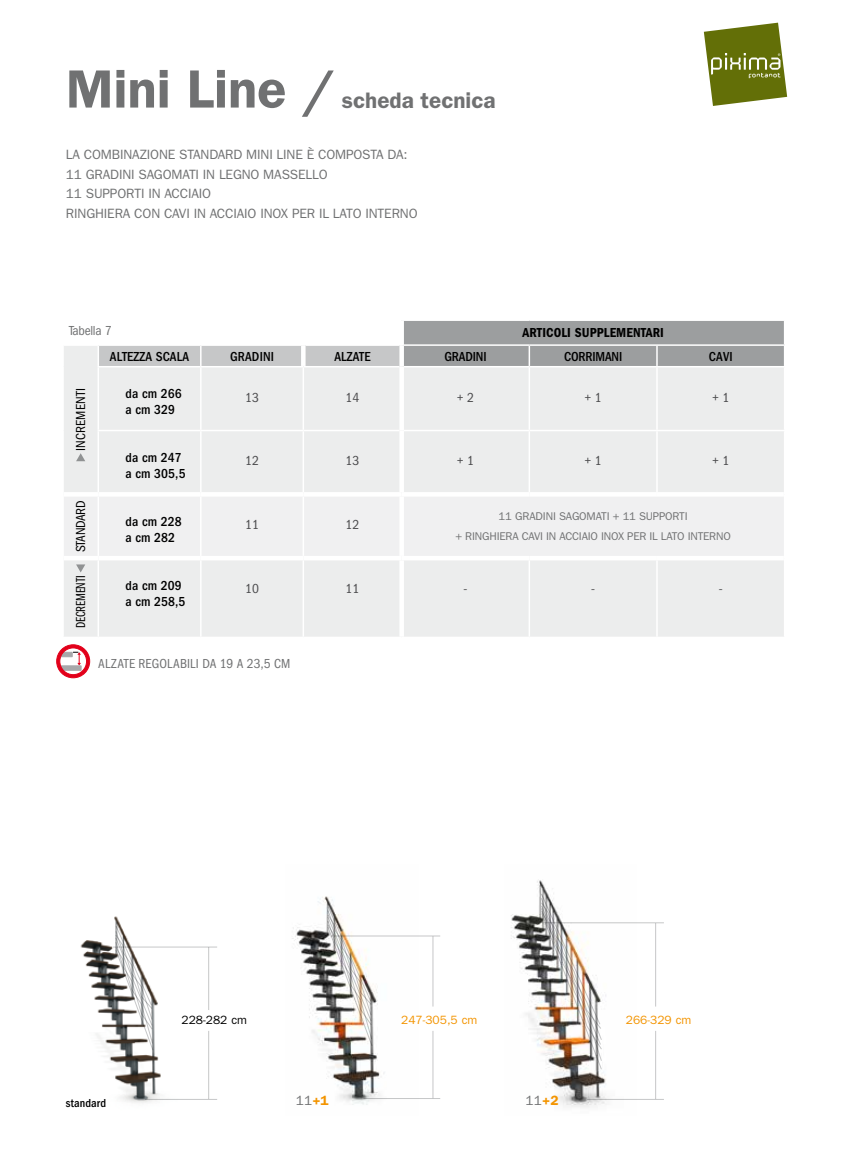
<style>
.page{position:relative;width:851px;height:1170px;background:#fff}
.page>*{position:absolute;margin:0;border:0;box-sizing:border-box;transform-origin:0 0}
.t1{font:600 54px "ITC Franklin Gothic Std";color:#707172}
.t2{font:600 22.5px "ITC Franklin Gothic Std";color:#707172}
.t3{font:13.5px/19.5px "ITC Franklin Gothic Std";letter-spacing:-.01em;color:#707172}
.t4{font:500 condensed 13.5px/16.2px "ITC Franklin Gothic Std";letter-spacing:.01em;color:#000}
.t5{font:condensed 13.5px "ITC Franklin Gothic Std";letter-spacing:.005em;color:#707172}
.t6{font:condensed 13.5px "ITC Franklin Gothic Std";color:#4b4b4d}
.t7{font:13.5px "ITC Franklin Gothic Std Dm Cd";letter-spacing:.01em;color:#000}
.t8{font:500 condensed 13.5px "ITC Franklin Gothic Std";letter-spacing:-.01em;color:#000}
.t9{font:condensed 13.5px "ITC Franklin Gothic Std";letter-spacing:.01em;color:#000}
.t10{font:13.5px "ITC Franklin Gothic Std Bk Cp";letter-spacing:-.01em;color:#000}
.t11{font:condensed 13.5px "ITC Franklin Gothic Std";letter-spacing:-.02em;color:#000}
.t12{font:12px "ITC Franklin Gothic Std";color:#f39400}
.t13{font:12px "ITC Franklin Gothic Std";color:#000}
.t14{font:500 condensed 12px "ITC Franklin Gothic Std";letter-spacing:.01em;color:#000}
.t15{font:11.25px/19.5px "ITC Franklin Gothic Std";letter-spacing:-.015em;color:#707172;text-align:center}
.s1{font-weight:600;color:#f39400}
</style>
<div class="page">
<img style="left:511px;top:880px;width:126px;height:228px">
<img style="left:292px;top:896px;width:126px;height:209px">
<img style="left:80px;top:916px;width:116px;height:187px">
<hr style="left:330px;top:935px;width:110px;height:1px;background:#c6c7c8">
<hr style="left:363px;top:1097px;width:77px;height:1px;background:#c6c7c8">
<hr style="left:542px;top:922px;width:121px;height:1px;background:#c6c7c8">
<hr style="left:587px;top:1098px;width:76px;height:1px;background:#c6c7c8">
<hr style="left:113px;top:946px;width:104px;height:1px;background:#c6c7c8">
<hr style="left:145px;top:1098px;width:72px;height:1px;background:#c6c7c8">
<hr style="left:208px;top:947px;width:1px;height:62px;background:#c6c7c8">
<hr style="left:208px;top:1030px;width:1px;height:68px;background:#c6c7c8">
<hr style="left:432px;top:936px;width:1px;height:70px;background:#c6c7c8">
<hr style="left:432px;top:1030px;width:1px;height:67px;background:#c6c7c8">
<hr style="left:655px;top:923px;width:1px;height:83px;background:#c6c7c8">
<hr style="left:655px;top:1030px;width:1px;height:68px;background:#c6c7c8">
<svg style="left:115px;top:925px;width:38px;height:125px"></svg>
<img style="left:327px;top:906px;width:45px;height:140px">
<img style="left:541px;top:893px;width:61px;height:176px">
<svg style="left:56px;top:644px;width:34px;height:35px"></svg>
<svg style="left:703px;top:23px;width:84px;height:83px"></svg>
<div style="left:64px;top:366px;width:719px;height:270px;background:#eceded"></div>
<div style="left:64px;top:496px;width:719px;height:60px;background:#f0f0f1"></div>
<svg style="left:64px;top:321px;width:720px;height:45px"></svg>
<hr style="left:97px;top:366px;width:104px;height:1px;background:#fff">
<hr style="left:97px;top:367px;width:2px;height:63px;background:#fff">
<hr style="left:201px;top:366px;width:102px;height:1px;background:#fff">
<hr style="left:200px;top:367px;width:1px;height:63px;background:#fff">
<hr style="left:303px;top:366px;width:96px;height:1px;background:#fff">
<hr style="left:302px;top:367px;width:2px;height:63px;background:#fff">
<hr style="left:404px;top:366px;width:125px;height:1px;background:#fff">
<hr style="left:529px;top:366px;width:128px;height:1px;background:#fff">
<hr style="left:528px;top:367px;width:2px;height:63px;background:#fff">
<hr style="left:657px;top:366px;width:128px;height:1px;background:#fff">
<hr style="left:656px;top:367px;width:1px;height:63px;background:#fff">
<hr style="left:97px;top:430px;width:104px;height:1px;background:#fff">
<hr style="left:97px;top:431px;width:2px;height:61px;background:#fff">
<hr style="left:201px;top:430px;width:102px;height:1px;background:#fff">
<hr style="left:200px;top:431px;width:1px;height:61px;background:#fff">
<hr style="left:303px;top:430px;width:96px;height:1px;background:#fff">
<hr style="left:302px;top:431px;width:2px;height:61px;background:#fff">
<hr style="left:404px;top:430px;width:125px;height:1px;background:#fff">
<hr style="left:529px;top:430px;width:128px;height:1px;background:#fff">
<hr style="left:528px;top:431px;width:2px;height:61px;background:#fff">
<hr style="left:657px;top:430px;width:128px;height:1px;background:#fff">
<hr style="left:656px;top:431px;width:1px;height:61px;background:#fff">
<hr style="left:97px;top:496px;width:2px;height:60px;background:#fff">
<hr style="left:200px;top:496px;width:1px;height:60px;background:#fff">
<hr style="left:302px;top:496px;width:2px;height:60px;background:#fff">
<hr style="left:97px;top:560px;width:2px;height:76px;background:#fff">
<hr style="left:200px;top:560px;width:1px;height:76px;background:#fff">
<hr style="left:302px;top:560px;width:2px;height:76px;background:#fff">
<hr style="left:528px;top:560px;width:2px;height:76px;background:#fff">
<hr style="left:656px;top:560px;width:1px;height:76px;background:#fff">
<hr style="left:64px;top:492px;width:34px;height:4px;background:#fff">
<hr style="left:98px;top:492px;width:103px;height:4px;background:#fff">
<hr style="left:201px;top:492px;width:102px;height:4px;background:#fff">
<hr style="left:303px;top:492px;width:98px;height:4px;background:#fff">
<hr style="left:401px;top:492px;width:128px;height:4px;background:#fff">
<hr style="left:529px;top:492px;width:128px;height:4px;background:#fff">
<hr style="left:657px;top:492px;width:126px;height:4px;background:#fff">
<hr style="left:64px;top:556px;width:34px;height:4px;background:#fff">
<hr style="left:98px;top:556px;width:103px;height:4px;background:#fff">
<hr style="left:201px;top:556px;width:102px;height:4px;background:#fff">
<hr style="left:303px;top:556px;width:98px;height:4px;background:#fff">
<hr style="left:401px;top:556px;width:128px;height:4px;background:#fff">
<hr style="left:529px;top:556px;width:128px;height:4px;background:#fff">
<hr style="left:657px;top:556px;width:126px;height:4px;background:#fff">
<hr style="left:301px;top:345px;width:4px;height:21px;background:#fff">
<div style="left:399px;top:345px;width:5px;height:21px;background:#fff"></div>
<div style="left:399px;top:366px;width:5px;height:64px;background:#fff"></div>
<div style="left:399px;top:430px;width:5px;height:62px;background:#fff"></div>
<div style="left:399px;top:496px;width:5px;height:60px;background:#fff"></div>
<div style="left:399px;top:560px;width:5px;height:76px;background:#fff"></div>
<hr style="left:301px;top:321px;width:4px;height:24px;background:#fff">
<div style="left:399px;top:321px;width:5px;height:24px;background:#fff"></div>
<hr style="left:783px;top:346px;width:2px;height:20px;background:#fff">
<svg style="left:76px;top:453px;width:9px;height:8px"></svg>
<svg style="left:76px;top:564px;width:9px;height:8px"></svg>
<h1 class="t1" style="left:66px;top:57px;width:270px">Mini Line /</h1>
<h2 class="t2" style="left:342px;top:86px;width:155px">scheda tecnica</h2>
<p class="t3" style="left:66px;top:145px;width:353px">LA COMBINAZIONE STANDARD MINI LINE È COMPOSTA DA:<br>11 GRADINI SAGOMATI IN LEGNO MASSELLO<br>11 SUPPORTI IN ACCIAIO<br>RINGHIERA CON CAVI IN ACCIAIO INOX PER IL LATO INTERNO</p>
<p class="t5" style="left:69px;top:323px;width:44px">Tabella 7</p>
<p class="t7" style="left:522px;top:325px;width:143px">ARTICOLI SUPPLEMENTARI</p>
<p class="t9" style="left:73px;top:451px;width:64px;rotate:-90deg">incrementi</p>
<p class="t11" style="left:73px;top:552px;width:53px;rotate:-90deg">standard</p>
<p class="t4" style="left:110px;top:348px;width:81px">ALTEZZA SCALA</p>
<p class="t4" style="left:230px;top:348px;width:45px">GRADINI</p>
<p class="t4" style="left:334px;top:348px;width:38px">ALZATE</p>
<p class="t8" style="left:444px;top:348px;width:44px">GRADINI</p>
<p class="t8" style="left:564px;top:348px;width:60px">CORRIMANI</p>
<p class="t4" style="left:708px;top:348px;width:25px">CAVI</p>
<p class="t4" style="left:125px;top:385px;width:58px">da cm 266 a cm 329</p>
<p class="t6" style="left:245px;top:389px;width:15px">13</p>
<p class="t6" style="left:345px;top:389px;width:15px">14</p>
<p class="t6" style="left:457px;top:389px;width:19px">+ 2</p>
<p class="t6" style="left:584px;top:389px;width:19px">+ 1</p>
<p class="t6" style="left:712px;top:389px;width:19px">+ 1</p>
<p class="t4" style="left:126px;top:449px;width:61px">da cm 247 a cm 305,5</p>
<p class="t6" style="left:245px;top:453px;width:15px">12</p>
<p class="t6" style="left:345px;top:453px;width:15px">13</p>
<p class="t6" style="left:457px;top:453px;width:19px">+ 1</p>
<p class="t6" style="left:584px;top:453px;width:19px">+ 1</p>
<p class="t6" style="left:712px;top:453px;width:19px">+ 1</p>
<p class="t4" style="left:125px;top:513px;width:58px">da cm 228 a cm 282</p>
<p class="t6" style="left:245px;top:517px;width:15px">11</p>
<p class="t6" style="left:345px;top:517px;width:15px">12</p>
<p class="t15" style="left:455px;top:507px;width:277px">11 GRADINI SAGOMATI + 11 SUPPORTI<br>+ RINGHIERA CAVI IN ACCIAIO INOX PER IL LATO INTERNO</p>
<p class="t10" style="left:73px;top:627px;width:54px;rotate:-90deg">decrementi</p>
<p class="t4" style="left:125px;top:577px;width:61px">da cm 209 a cm 258,5</p>
<p class="t6" style="left:245px;top:581px;width:15px">10</p>
<p class="t6" style="left:345px;top:581px;width:15px">11</p>
<p class="t6" style="left:463px;top:581px;width:5px">-</p>
<p class="t6" style="left:591px;top:581px;width:5px">-</p>
<p class="t6" style="left:718px;top:581px;width:5px">-</p>
<p class="t5" style="left:98px;top:655px;width:185px">ALZATE REGOLABILI DA 19 A 23,5 CM</p>
<p class="t14" style="left:66px;top:1096px;width:42px">standard</p>
<p class="t13" style="left:181px;top:1012px;width:67px">228-282 cm</p>
<p class="t12" style="left:401px;top:1012px;width:78px">247-305,5 cm</p>
<p class="t12" style="left:625px;top:1012px;width:67px">266-329 cm</p>
<p class="t3" style="left:296px;top:1090px;width:34px">11<span class="s1">+1</span></p>
<p class="t3" style="left:525px;top:1090px;width:34px">11<span class="s1">+2</span></p>
</div>
